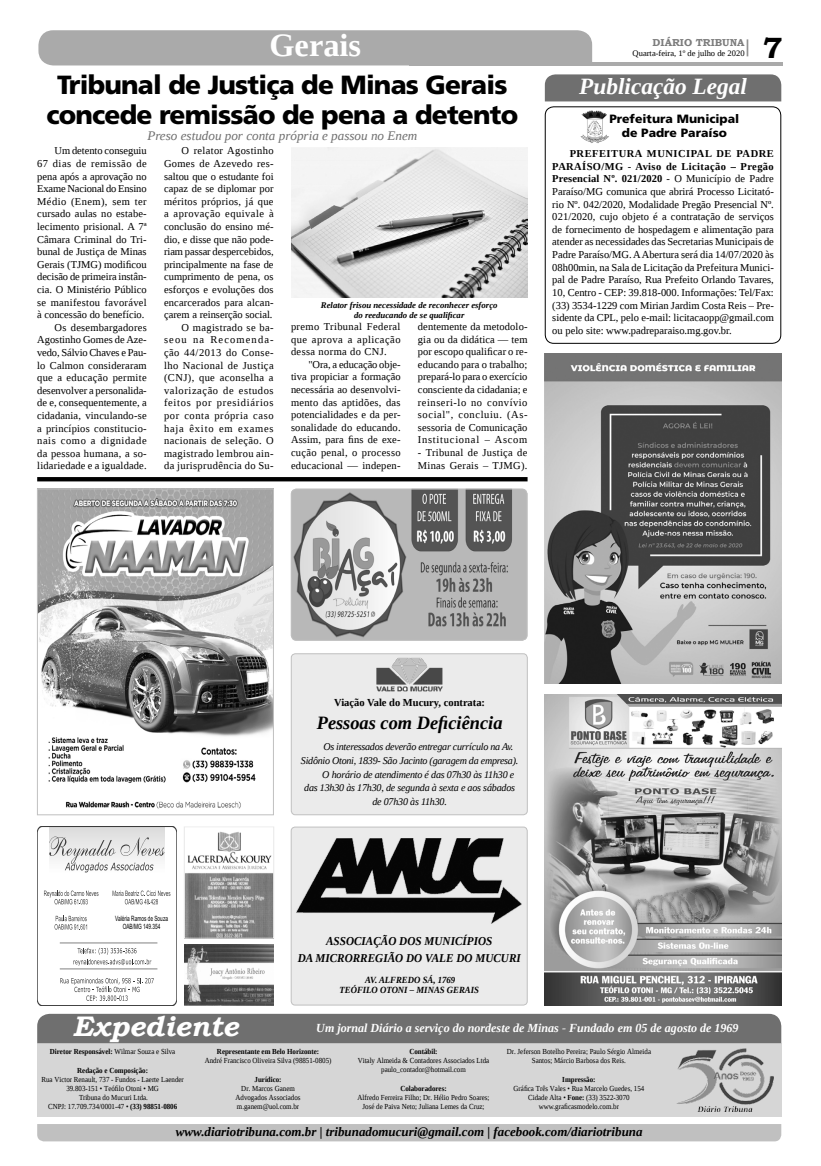
<style>
.page{position:relative;width:821px;height:1166px;background:#fff}
.page>*{position:absolute;margin:0;border:0;box-sizing:border-box;transform-origin:0 0}
.t1{font:700 32.38px "Liberation Serif";color:#fff}
.t2{font:700 29.31px "Bookman Old Style";color:#000}
.t3{font:italic 700 28.26px "Bookman Old Style";color:#fff}
.t4{font:900 26.25px/29.8px "Frutiger LT Std";letter-spacing:-.03em;color:#000;text-align:center}
.t5{font:italic 700 23.28px "Liberation Serif";color:#fff}
.t6{font:italic 700 18.81px "Liberation Serif";color:#000}
.t7{font:italic 13.12px "Liberation Serif";color:#6f6f6f}
.t8{font:italic 700 12.95px "Liberation Serif";color:#000}
.t9{font:italic 700 12.34px "Liberation Serif";color:#fff}
.t10{font:italic 700 11.99px/17.3px "Liberation Serif";color:#000;text-align:center;scale:.93 1}
.t11{font:900 11.99px/14.4px "Frutiger LT Std";color:#000;text-align:center}
.t12{font:700 10.76px "Liberation Serif";color:#000}
.t13{font:10.5px/12.6px "Liberation Serif";letter-spacing:.015em;color:#000;text-align:justify}
.t14{font:italic 10.33px "Liberation Serif";letter-spacing:-.025em;color:#000}
.t15{font:700 10.06px "Bookman Old Style";color:#7c7c7c}
.t16{font:italic 700 9.36px/10.3px "Liberation Serif";color:#000;text-align:center;scale:.93 1}
.t17{font:italic 700 8.75px/9.6px "Liberation Serif";color:#000;text-align:center}
.t18{font:8.4px "Liberation Serif";color:#000}
.t19{font:7.7px/9.2px "Liberation Serif";color:#000;text-align:center;scale:.91 1}
.t20{font:700 7.7px "Liberation Serif";color:#000;scale:.91 1}
.t21{font:7.26px/8.1px "Arial";color:#000;text-align:center;scale:.66 1}
.s1{font-weight:700}
.s2{font-weight:400}
</style>
<div class="page">
<hr style="left:409px;top:62px;width:374px;height:3px;background:#aaa">
<div style="left:38px;top:30px;width:554px;height:35px;background:#aaa"></div>
<svg style="left:747px;top:39px;width:1px;height:17px"></svg>
<div style="left:37px;top:1124px;width:744px;height:17px;background:#c0c0c0"></div>
<div style="left:545px;top:106px;width:236px;height:238px;border:1px solid #000;border-radius:9px"></div>
<img style="left:581px;top:110px;width:28px;height:33px">
<div style="left:37px;top:1043px;width:744px;height:73px;background:#d6d6d6"></div>
<div style="left:37px;top:1014px;width:744px;height:29px;background:#6f6f6f"></div>
<img style="left:676px;top:1049px;width:97px;height:63px">
<div style="left:545px;top:74px;width:236px;height:27px;background:#6f6f6f"></div>
<img style="left:545px;top:353px;width:236px;height:330px">
<img style="left:39px;top:491px;width:233px;height:318px">
<div style="left:37px;top:489px;width:237px;height:326px;border:1px solid #c0c0c0"></div>
<svg style="left:37px;top:827px;width:140px;height:179px"></svg>
<hr style="left:60px;top:943px;width:97px;height:1px;background:#919191">
<hr style="left:60px;top:969px;width:97px;height:1px;background:#919191">
<img style="left:186px;top:831px;width:86px;height:105px">
<div style="left:184px;top:827px;width:90px;height:111px;border:1px solid #ebebeb"></div>
<img style="left:184px;top:945px;width:90px;height:61px">
<div style="left:291px;top:827px;width:236px;height:178px;background:#ebebeb;border-radius:4px"></div>
<div style="left:291px;top:827px;width:236px;height:178px;border:1px solid #c0c0c0;border-radius:4px"></div>
<img style="left:297px;top:838px;width:225px;height:86px">
<div style="left:291px;top:654px;width:236px;height:161px;background:#ebebeb;border-radius:4px"></div>
<div style="left:291px;top:653px;width:237px;height:162px;border:1px solid #c0c0c0;border-radius:4px"></div>
<img style="left:376px;top:658px;width:67px;height:34px">
<img style="left:545px;top:694px;width:236px;height:311px">
<img style="left:291px;top:489px;width:236px;height:151px">
<div style="left:291px;top:489px;width:236px;height:151px;border:1px solid #c0c0c0;border-radius:5px"></div>
<img style="left:291px;top:147px;width:237px;height:151px">
<svg style="left:37px;top:477px;width:491px;height:4px;background:#030303"></svg>
<h1 class="t1" style="left:269px;top:24px;width:93px">Gerais</h1>
<h3 class="t4" style="left:46px;top:70px;width:473px">Tribunal de Justiça de Minas Gerais concede remissão de pena a detento</h3>
<p class="t13" style="left:37px;top:144px;width:111px;text-align:right">Um detento conseguiu<br>67 dias de remissão de pena após a aprovação no<br>Exame Nacional do Ensino<br>Médio (Enem), sem ter cursado aulas no estabe&shy;lecimento prisional. A 7ª<br>Câmara Criminal do Tri&shy;bunal de Justiça de Minas<br>Gerais (TJMG) modificou decisão de primeira instân&shy;cia. O Ministério Público se manifestou favorável à concessão do benefício.<br>Os desembargadores<br>Agostinho Gomes de Aze&shy;vedo, Sálvio Chaves e Pau&shy;lo Calmon consideraram que a educação permite desenvolver a personalida&shy;de e, consequentemente, a cidadania, vinculando-se a princípios constitucio&shy;nais como a dignidade da pessoa humana, a so&shy;lidariedade e a igualdade.</p>
<p class="t13" style="left:164px;top:144px;width:111px;text-align:right">O relator Agostinho<br>Gomes de Azevedo res&shy;saltou que o estudante foi capaz de se diplomar por méritos próprios, já que a aprovação equivale à conclusão do ensino mé&shy;dio, e disse que não pode&shy;riam passar despercebidos, principalmente na fase de cumprimento de pena, os esforços e evoluções dos encarcerados para alcan&shy;çarem a reinserção social.<br>O magistrado se ba&shy;seou na Recomenda&shy;ção 44/2013 do Conse&shy;lho Nacional de Justiça (CNJ), que aconselha a valorização de estudos feitos por presidiários por conta própria caso haja êxito em exames nacionais de seleção. O magistrado lembrou ain&shy;da jurisprudência do Su-</p>
<p class="t7" style="left:147px;top:127px;width:272px">Preso estudou por conta própria e passou no Enem</p>
<p class="t17" style="left:321px;top:300px;width:178px">Relator frisou necessidade de reconhecer esforço do reeducando de se qualificar</p>
<p class="t13" style="left:291px;top:320px;width:111px">premo Tribunal Federal que aprova a aplicação dessa norma do CNJ.</p>
<p class="t13" style="left:291px;top:358px;width:111px;text-indent:17px">"Ora, a educação obje&shy;tiva propiciar a formação necessária ao desenvolvi&shy;mento das aptidões, das potencialidades e da per&shy;sonalidade do educando.<br>Assim, para fins de exe&shy;cução penal, o processo educacional — indepen-</p>
<p class="t13" style="left:418px;top:320px;width:111px">dentemente da metodolo&shy;gia ou da didática — tem por escopo qualificar o re&shy;educando para o trabalho; prepará-lo para o exercício consciente da cidadania; e reinseri-lo no convívio social", concluiu. (As&shy;sessoria de Comunicação Institucional – Ascom</p>
<p class="t13" style="left:418px;top:446px;width:111px">- Tribunal de Justiça de<br>Minas Gerais – TJMG).</p>
<p class="t15" style="left:653px;top:35px;width:93px">DIÁRIO TRIBUNA</p>
<p class="t18" style="left:633px;top:48px;width:114px">Quarta-feira, 1º de julho de 2020</p>
<h3 class="t5" style="left:579px;top:71px;width:169px">Publicação Legal</h3>
<p class="t11" style="left:609px;top:111px;width:131px">Prefeitura Municipal de Padre Paraíso</p>
<h2 class="t2" style="left:763px;top:27px;width:21px">7</h2>
<p class="t13" style="left:552px;top:147px;width:223px;text-indent:17px"><span class="s1">PREFEITURA MUNICIPAL DE PADRE PARAÍSO/MG - Aviso de Licitação – Pregão Presencial Nº. 021/2020</span> - O Município de Padre Paraíso/MG comunica que abrirá Processo Licitató&shy;rio Nº. 042/2020, Modalidade Pregão Presencial Nº.<br>021/2020, cujo objeto é a contratação de serviços de fornecimento de hospedagem e alimentação para atender as necessidades das Secretarias Municipais de Padre Paraíso/MG. A Abertura será dia 14/07/2020 às 08h00min, na Sala de Licitação da Prefeitura Munici&shy;pal de Padre Paraíso, Rua Prefeito Orlando Tavares, 10, Centro - CEP: 39.818-000. Informações: Tel/Fax: (33) 3534-1229 com Mirian Jardim Costa Reis – Pre&shy;sidente da CPL, pelo e-mail: licitacaopp@gmail.com ou pelo site: www.padreparaiso.mg.gov.br.</p>
<p class="t21" style="left:115px;top:914px;width:82px">Valéria Ramos de Souza<br>OAB/MG 149.354</p>
<p class="t12" style="left:334px;top:695px;width:152px">Viação Vale do Mucury, contrata:</p>
<h3 class="t6" style="left:317px;top:710px;width:187px">Pessoas com Deficiência</h3>
<p class="t14" style="left:323px;top:740px;width:191px">Os interessados deverão entregar currículo na Av.</p>
<p class="t14" style="left:301px;top:754px;width:219px">Sidônio Otoni, 1839- São Jacinto (garagem da empresa).</p>
<p class="t14" style="left:322px;top:767px;width:194px">O horário de atendimento é das 07h30 às 11h30 e</p>
<p class="t14" style="left:304px;top:781px;width:212px">das 13h30 às 17h30, de segunda à sexta e aos sábados</p>
<p class="t14" style="left:372px;top:794px;width:76px">de 07h30 às 11h30.</p>
<p class="t10" style="left:298px;top:932px;width:241px">ASSOCIAÇÃO DOS MUNICÍPIOS<br>DA MICRORREGIÃO DO VALE DO MUCURI</p>
<p class="t16" style="left:339px;top:974px;width:152px">AV. ALFREDO SÁ, 1769<br>TEÓFILO OTONI – MINAS GERAIS</p>
<h3 class="t3" style="left:73px;top:1005px;width:167px">Expediente</h3>
<p class="t9" style="left:316px;top:1020px;width:424px">Um jornal Diário a serviço do nordeste de Minas - Fundado em 05 de agosto de 1969</p>
<p class="t20" style="left:50px;top:1046px;width:139px">Diretor Responsável: <span class="s2">Wilmar Souza e Silva</span></p>
<p class="t20" style="left:77px;top:1065px;width:79px">Redação e Composição:</p>
<p class="t19" style="left:41px;top:1074px;width:158px">Rua Victor Renault, 737 - Fundos - Laerte Laender 39.803-151 • Teófilo Otoni • MG<br>Tribuna do Mucuri Ltda.<br>CNPJ: 17.709.734/0001-47 • <span class="s1">(33) 98851-0806</span></p>
<p class="t19" style="left:507px;top:1047px;width:160px">Dr. Jeferson Botelho Pereira; Paulo Sérgio Almeida<br>Santos; Márcio Barbosa dos Reis.</p>
<p class="t20" style="left:562px;top:1074px;width:38px">Impressão:</p>
<p class="t19" style="left:514px;top:1084px;width:145px">Gráfica Três Vales • Rua Marcelo Guedes, 154<br>Cidade Alta • <span class="s1">Fone:</span> (33) 3522-3070 www.graficasmodelo.com.br</p>
<p class="t20" style="left:409px;top:1046px;width:33px">Contábil:</p>
<p class="t19" style="left:358px;top:1056px;width:146px">Vitaly Almeida &amp; Contadores Associados Ltda paulo_contador@hotmail.com</p>
<p class="t20" style="left:400px;top:1083px;width:52px">Colaboradores:</p>
<p class="t19" style="left:358px;top:1093px;width:147px">Alfredo Ferreira Filho; Dr. Hélio Pedro Soares;<br>José de Paiva Neto; Juliana Lemes da Cruz;</p>
<p class="t20" style="left:217px;top:1046px;width:114px">Representante em Belo Horizonte:</p>
<p class="t19" style="left:205px;top:1056px;width:141px">André Francisco Oliveira Silva (98851-0805)</p>
<p class="t20" style="left:255px;top:1074px;width:31px">Jurídico:</p>
<p class="t19" style="left:236px;top:1083px;width:73px">Dr. Marcos Ganem<br>Advogados Associados m.ganem@uol.com.br</p>
<p class="t8" style="left:176px;top:1123px;width:468px">www.diariotribuna.com.br | tribunadomucuri@gmail.com | facebook.com/diariotribuna</p>
</div>
